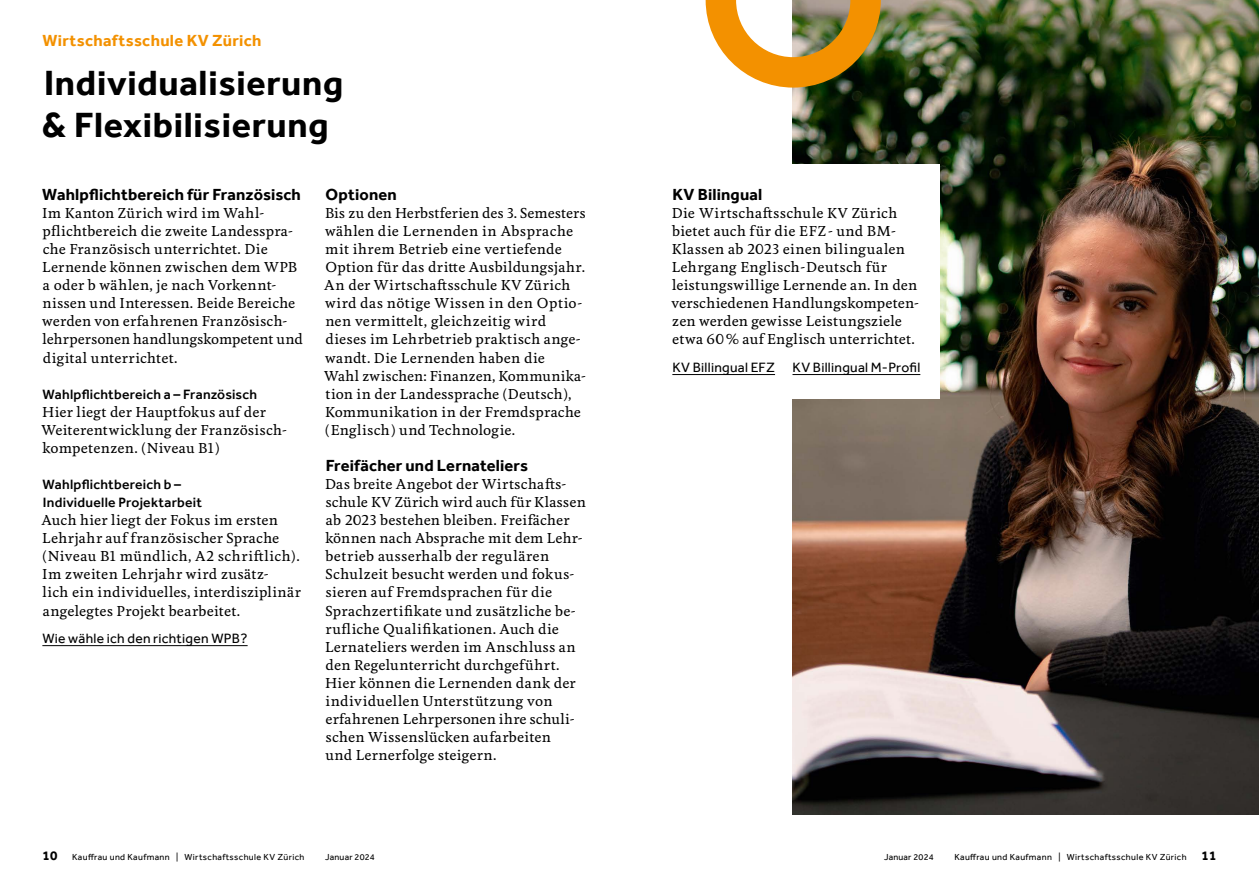
<style>
.page{position:relative;width:1259px;height:893px;background:#fff}
.page>*{position:absolute;margin:0;border:0;box-sizing:border-box;transform-origin:0 0}
.t1{font:700 36px/42px "Effra";letter-spacing:.02em;color:#000}
.t2{font:700 16.5px "Effra";letter-spacing:.01em;color:#000}
.t3{font:700 16.5px "Effra";letter-spacing:.02em;color:#f39100}
.t4{font:500 13.8px/18px "Effra";letter-spacing:.015em;color:#000}
.t5{font:13.8px "Effra";letter-spacing:.02em;color:#000}
.t6{font:500 13.5px/18px "Feijoa";letter-spacing:.02em;color:#000}
.t7{font:9px "Effra";letter-spacing:.04em;color:#000}
.t8{font:9px "Effra";letter-spacing:.02em;color:#000}
.s1{font-weight:700;font-size:13.5px}
</style>
<div class="page">
<img style="left:792px;top:0;width:467px;height:814px">
<div style="left:629px;top:164px;width:311px;height:235px;background:#fff"></div>
<hr style="left:42px;top:645px;width:206px;height:1px;background:#000">
<hr style="left:672px;top:374px;width:103px;height:1px;background:#000">
<hr style="left:792px;top:374px;width:128px;height:1px;background:#000">
<svg style="left:705px;top:0;width:176px;height:88px"></svg>
<p class="t3" style="left:43px;top:31px;width:220px">Wirtschaftsschule KV Zürich</p>
<h1 class="t1" style="left:42px;top:61px;width:303px">Individualisierung &amp; Flexibilisierung</h1>
<p class="t2" style="left:42px;top:184px;width:260px">Wahlpflichtbereich für Französisch</p>
<p class="t6" style="left:42px;top:204px;width:262px">Im Kanton Zürich wird im Wahl&shy;pflichtbereich die zweite Landesspra&shy;che Französisch unterrichtet. Die Lernende können zwischen dem WPB a oder b wählen, je nach Vorkennt&shy;nissen und Interessen. Beide Bereiche werden von erfahrenen Französisch&shy;lehrpersonen handlungskompetent und digital unterrichtet.</p>
<p class="t4" style="left:43px;top:385px;width:216px">Wahlpflichtbereich a – Französisch</p>
<p class="t6" style="left:41px;top:403px;width:247px">Hier liegt der Hauptfokus auf der<br>Weiterentwicklung der Französisch&shy;kompetenzen. (Niveau B1)</p>
<p class="t4" style="left:43px;top:475px;width:161px">Wahlpflichtbereich b –<br>Individuelle Projektarbeit</p>
<p class="t6" style="left:41px;top:512px;width:261px">Auch hier liegt der Fokus im ersten Lehrjahr auf französischer Sprache (Niveau B1 mündlich, A2 schriftlich).<br>Im zweiten Lehrjahr wird zusätz-<br>lich ein individuelles, interdisziplinär angelegtes Projekt bearbeitet.</p>
<p class="t5" style="left:42px;top:630px;width:207px">Wie wähle ich den richtigen WPB?</p>
<p class="t2" style="left:325px;top:184px;width:73px">Optionen</p>
<p class="t6" style="left:324px;top:204px;width:263px">Bis zu den Herbstferien des 3. Semesters wählen die Lernenden in Absprache mit ihrem Betrieb eine vertiefende Option für das dritte Ausbildungsjahr.<br>An der Wirtschaftsschule KV Zürich wird das nötige Wissen in den Optio&shy;nen vermittelt, gleichzeitig wird dieses im Lehrbetrieb praktisch ange&shy;wandt. Die Lernenden haben die<br>Wahl zwischen: Finanzen, Kommunika&shy;tion in der Landessprache (Deutsch), Kommunikation in der Fremdsprache (Englisch) und Technologie.</p>
<p class="t2" style="left:326px;top:456px;width:204px">Freifächer und Lernateliers</p>
<p class="t6" style="left:325px;top:475px;width:262px">Das breite Angebot der Wirtschafts&shy;schule KV Zürich wird auch für Klassen ab 2023 bestehen bleiben. Freifächer können nach Absprache mit dem Lehr&shy;betrieb ausserhalb der regulären Schulzeit besucht werden und fokus&shy;sieren auf Fremdsprachen für die Sprachzertifikate und zusätzliche be&shy;rufliche Qualifikationen. Auch die Lernateliers werden im Anschluss an den Regelunterricht durchgeführt.<br>Hier können die Lernenden dank der individuellen Unterstützung von erfahrenen Lehrpersonen ihre schuli&shy;schen Wissenslücken aufarbeiten<br>und Lernerfolge steigern.</p>
<p class="t2" style="left:672px;top:184px;width:91px">KV Bilingual</p>
<p class="t6" style="left:671px;top:204px;width:249px">Die Wirtschaftsschule KV Zürich bietet auch für die EFZ- und BM-Klassen ab 2023 einen bilingualen Lehrgang Englisch-Deutsch für leistungswillige Lernende an. In den verschiedenen Handlungskompeten&shy;zen werden gewisse Leistungsziele etwa 60 % auf Englisch unterrichtet.</p>
<p class="t5" style="left:672px;top:359px;width:104px">KV Billingual EFZ</p>
<p class="t5" style="left:792px;top:359px;width:129px">KV Billingual M-Profil</p>
<p class="t7" style="left:43px;top:851px;width:263px"><span class="s1">10</span> Kauffrau und Kaufmann | Wirtschaftsschule KV Zürich</p>
<p class="t8" style="left:325px;top:851px;width:51px">Januar 2024</p>
<p class="t8" style="left:884px;top:851px;width:51px">Januar 2024</p>
<p class="t7" style="left:954px;top:851px;width:263px">Kauffrau und Kaufmann | Wirtschaftsschule KV Zürich <span class="s1">11</span></p>
</div>
